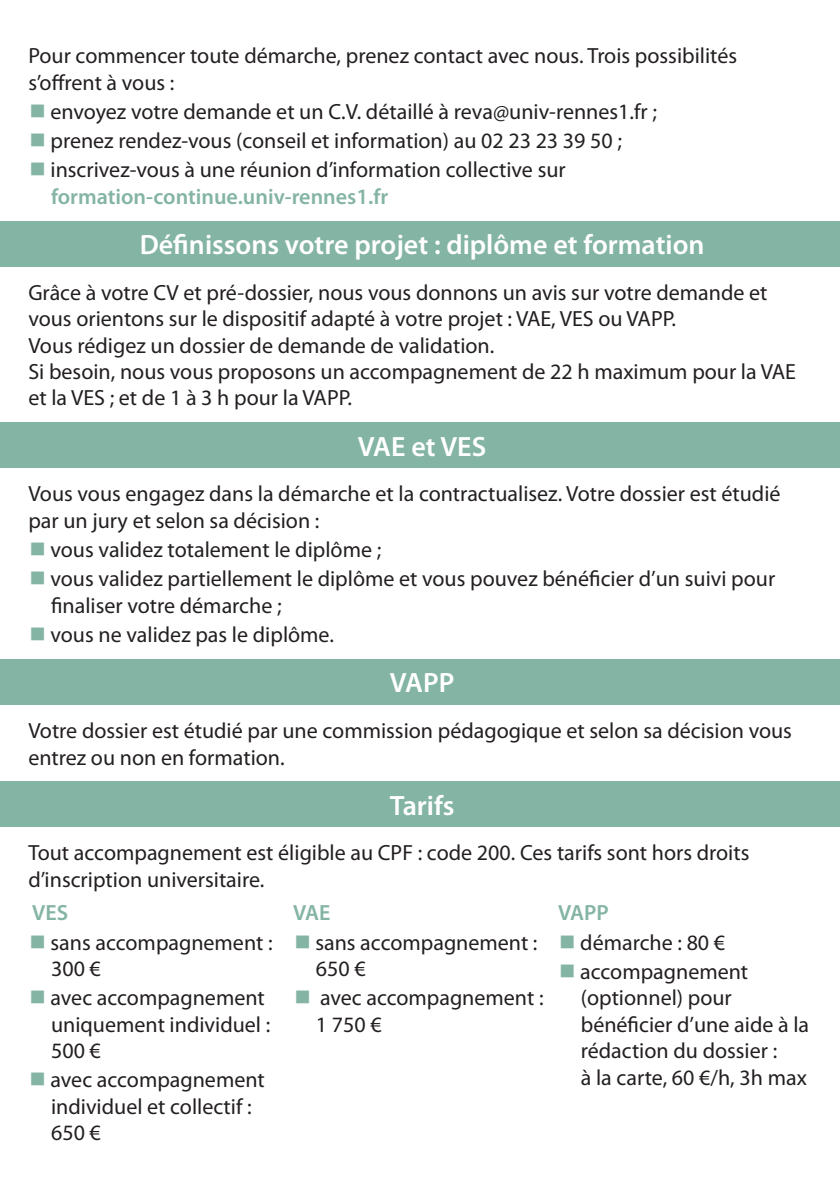
<style>
.page{position:relative;width:840px;height:1191px;background:#fff}
.page>*{position:absolute;margin:0;border:0;box-sizing:border-box;transform-origin:0 0}
.sous-titre_2{font:600 28px "Myriad Pro";color:#fff}
.t1{font:22px/26.4px "Myriad Pro";color:#231f20}
.t2{font:600 22px "Myriad Pro";color:#84b4a3}
.s1{font-weight:600;color:#84b4a3}
</style>
<div class="page">
<div style="left:0;top:221px;width:839px;height:45px;background:#84b4a3"></div>
<div style="left:0;top:422px;width:839px;height:46px;background:#84b4a3"></div>
<div style="left:0;top:659px;width:839px;height:45px;background:#84b4a3"></div>
<div style="left:0;top:781px;width:839px;height:46px;background:#84b4a3"></div>
<p class="t1" style="left:28px;top:42px;width:709px">Pour commencer toute démarche, prenez contact avec nous. Trois possibilités s’offrent à vous :</p>
<p class="t1" style="left:50px;top:98px;width:607px">envoyez votre demande et un C.V. détaillé à reva@univ-rennes1.fr ;</p>
<p class="t1" style="left:50px;top:127px;width:572px">prenez rendez-vous (conseil et information) au 02 23 23 39 50 ;</p>
<p class="t1" style="left:50px;top:156px;width:516px">inscrivez-vous à une réunion d’information collective sur <span class="s1">formation-continue.univ-rennes1.fr</span></p>
<p class="sous-titre_2" style="left:140px;top:227px;width:566px">Définissons votre projet : diplôme et formation</p>
<p class="t1" style="left:28px;top:279px;width:768px">Grâce à votre CV et pré-dossier, nous vous donnons un avis sur votre demande et vous orientons sur le dispositif adapté à votre projet : VAE, VES ou VAPP.<br>Vous rédigez un dossier de demande de validation.<br>Si besoin, nous vous proposons un accompagnement de 22 h maximum pour la VAE et la VES ; et de 1 à 3 h pour la VAPP.</p>
<p class="sous-titre_2" style="left:358px;top:428px;width:130px">VAE et VES</p>
<p class="t1" style="left:28px;top:480px;width:753px">Vous vous engagez dans la démarche et la contractualisez. Votre dossier est étudié par un jury et selon sa décision :</p>
<p class="t1" style="left:50px;top:536px;width:332px">vous validez totalement le diplôme ;</p>
<p class="t1" style="left:50px;top:565px;width:725px">vous validez partiellement le diplôme et vous pouvez bénéficier d’un suivi pour finaliser votre démarche ;</p>
<p class="t1" style="left:50px;top:621px;width:285px">vous ne validez pas le diplôme.</p>
<p class="sous-titre_2" style="left:389px;top:665px;width:66px">VAPP</p>
<p class="t1" style="left:28px;top:717px;width:764px">Votre dossier est étudié par une commission pédagogique et selon sa décision vous entrez ou non en formation.</p>
<p class="sous-titre_2" style="left:389px;top:787px;width:66px">Tarifs</p>
<p class="t1" style="left:28px;top:839px;width:722px">Tout accompagnement est éligible au CPF : code 200. Ces tarifs sont hors droits d’inscription universitaire.</p>
<p class="t2" style="left:32px;top:899px;width:37px">VES</p>
<p class="t1" style="left:50px;top:928px;width:223px">sans accompagnement :<br>300 €</p>
<p class="t1" style="left:50px;top:984px;width:221px">avec accompagnement uniquement individuel :<br>500 €</p>
<p class="t1" style="left:50px;top:1066px;width:216px">avec accompagnement individuel et collectif :<br>650 €</p>
<p class="t2" style="left:293px;top:899px;width:39px">VAE</p>
<p class="t1" style="left:315px;top:928px;width:223px">sans accompagnement :<br>650 €</p>
<p class="t1" style="left:316px;top:984px;width:229px">avec accompagnement :<br>1 750 €</p>
<p class="t2" style="left:557px;top:899px;width:52px">VAPP</p>
<p class="t1" style="left:580px;top:928px;width:146px">démarche : 80 €</p>
<p class="t1" style="left:580px;top:958px;width:230px">accompagnement (optionnel) pour bénéficier d’une aide à la rédaction du dossier :<br>à la carte, 60 €/h, 3h max</p>
</div>
